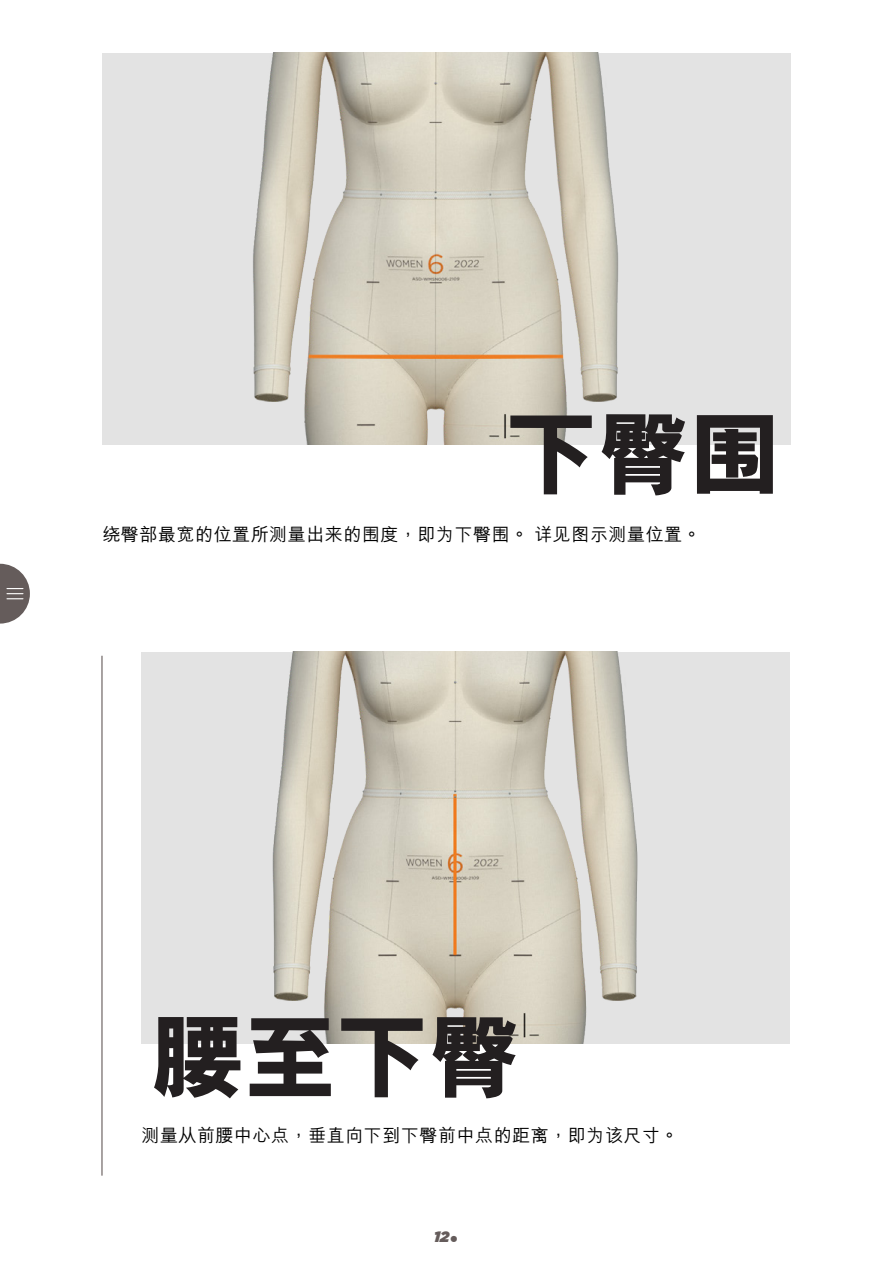
<style>
.page{position:relative;width:893px;height:1263px;background:#fff}
.page>*{position:absolute;margin:0;border:0;box-sizing:border-box;transform-origin:0 0}
.t1{font:800 92.25px "M Hei HKS";color:#231f20}
.t2{font:500 18px "M Hei HKS";letter-spacing:.03em;color:#000}
.t3{font:italic 900 15px "Gotham";color:#655c5b}
.s1{font-family:"Futura";font-weight:700;font-style:normal;font-size:30px}
</style>
<div class="page">
<hr style="left:101px;top:656px;width:2px;height:519px;background:#655c5b">
<div style="left:102px;top:53px;width:688px;height:391px;background:#e3e3e3"></div>
<img style="left:253px;top:53px;width:366px;height:391px">
<div style="left:141px;top:652px;width:649px;height:391px;background:#e3e3e3"></div>
<img style="left:272px;top:652px;width:366px;height:391px">
<svg style="left:0;top:564px;width:30px;height:60px"></svg>
<h1 class="t1" style="left:505px;top:393px;width:278px">下臀圍</h1>
<p class="t2" style="left:102px;top:521px;width:600px">繞臀部最寬的位置所測量出來的圍度，即為下臀圍。 詳見圖示測量位置。</p>
<h1 class="t1" style="left:152px;top:996px;width:370px">腰至下臀</h1>
<p class="t2" style="left:141px;top:1123px;width:539px">測量從前腰中心點，垂直向下到下臀前中點的距離，即為該尺寸。</p>
<p class="t3" style="left:434px;top:1228px;width:27px">12<span class="s1">.</span></p>
</div>
